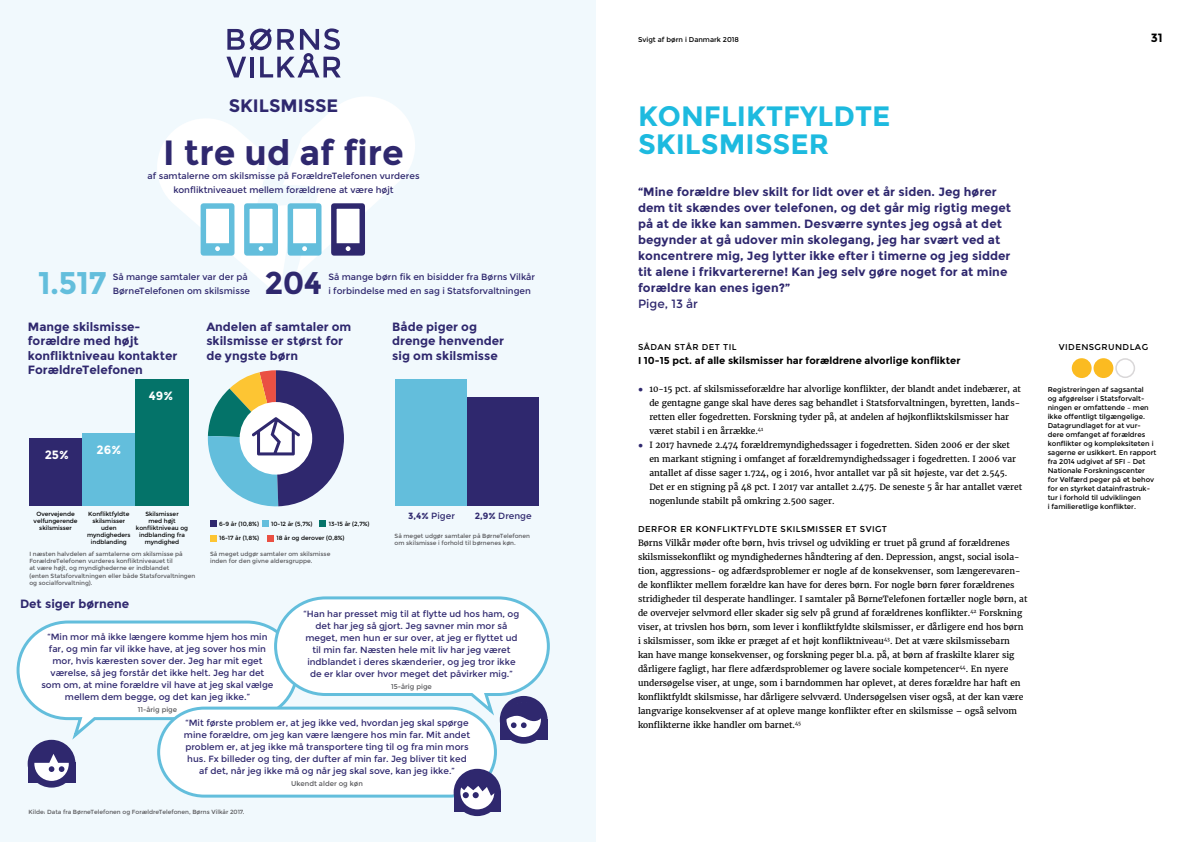
<style>
.page{position:relative;width:1191px;height:842px;background:#fff}
.page>*{position:absolute;margin:0;border:0;box-sizing:border-box;transform-origin:0 0}
.t1{font:700 35px "Montserrat";color:#2f286e}
.t2{font:700 31.4px "Montserrat";color:#63bedc}
.t3{font:700 31.4px "Montserrat";color:#2f286e}
.t4{font:700 28px/28px "Montserrat";color:#1dbadf}
.t5{font:700 18px "Montserrat";color:#2f286e}
.t6{font:700 12px/14.4px "Montserrat";letter-spacing:.005em;color:#2f286e}
.t7{font:12px "Montserrat";color:#2f286e}
.t8{font:700 12px "Montserrat";color:#fff}
.t9{font:700 12px "Montserrat";color:#000}
.t10{font:700 10px "Montserrat";color:#000}
.t11{font:9px/12px "Montserrat";color:#2f286e;text-align:center}
.t12{font:8.5px/14px "Merriweather";color:#000}
.t13{font:8.5px "Montserrat";letter-spacing:.05em;color:#000}
.t14{font:7px/9px "Montserrat";color:#000}
.t15{font:7px "Montserrat";color:#5a5a5d}
.t16{font:6px/7.2px "Montserrat";color:#5a5a5d}
.t17{font:6px/7.2px "Montserrat";color:#000;text-align:center}
.s1{font-weight:700}
.s2{font-family:"Arial";font-weight:900;color:#2f286e}
</style>
<div class="page">
<div style="left:1071px;top:358px;width:20px;height:20px;background:#fbbb21;border-radius:50%"></div>
<div style="left:1093px;top:358px;width:20px;height:20px;background:#fbbb21;border-radius:50%"></div>
<div style="left:1115px;top:358px;width:20px;height:20px;border:2px solid #d9d7d8;border-radius:50%"></div>
<div style="left:0;top:0;width:595px;height:842px;background:#f1f9fd"></div>
<svg style="left:157px;top:97px;width:258px;height:198px"></svg>
<svg style="left:226px;top:28px;width:115px;height:49px"></svg>
<div style="left:210px;top:520px;width:7px;height:7px;background:#2f286e"></div>
<div style="left:210px;top:535px;width:7px;height:6px;background:#fdc533"></div>
<div style="left:267px;top:535px;width:7px;height:6px;background:#ea5043"></div>
<div style="left:262px;top:520px;width:6px;height:7px;background:#63bedc"></div>
<div style="left:319px;top:520px;width:7px;height:7px;background:#047369"></div>
<svg style="left:208px;top:370px;width:136px;height:137px"></svg>
<div style="left:467px;top:397px;width:72px;height:108px;background:#2f286e"></div>
<div style="left:395px;top:379px;width:72px;height:126px;background:#63bedc"></div>
<div style="left:29px;top:438px;width:53px;height:67px;background:#2f286e"></div>
<div style="left:82px;top:433px;width:53px;height:72px;background:#63bedc"></div>
<div style="left:135px;top:379px;width:54px;height:126px;background:#047369"></div>
<div style="left:454px;top:791px;width:47px;height:21px;background:#2f286e"></div>
<svg style="left:457px;top:772px;width:40px;height:41px"></svg>
<div style="left:453px;top:769px;width:48px;height:47px;border:7px solid #2f286e;border-radius:50%"></div>
<svg style="left:16px;top:596px;width:534px;height:203px"></svg>
<h3 class="t5" style="left:229px;top:98px;width:111px">SKILSMISSE</h3>
<h1 class="t1" style="left:163px;top:137px;width:242px">I tre ud af fire</h1>
<p class="t11" style="left:148px;top:169px;width:273px;line-height:14px">af samtalerne om skilsmisse på ForældreTelefonen vurderes konfliktniveauet mellem forældrene at være højt</p>
<h2 class="t3" style="left:264px;top:269px;width:59px">204</h2>
<h2 class="t2" style="left:38px;top:269px;width:70px">1.517</h2>
<p class="t11" style="left:113px;top:271px;width:137px">Så mange samtaler var der på</p>
<p class="t11" style="left:328px;top:271px;width:208px">Så mange børn fik en bisidder fra Børns Vilkår</p>
<p class="t11" style="left:113px;top:285px;width:139px">BørneTelefonen om skilsmisse</p>
<p class="t11" style="left:328px;top:285px;width:204px">i forbindelse med en sag i Statsforvaltningen</p>
<h3 class="t6" style="left:392px;top:320px;width:113px">Både piger og drenge henvender sig om skilsmisse</h3>
<h3 class="t6" style="left:28px;top:320px;width:151px">Mange skilsmisse&shy;forældre med højt konfliktniveau kontakter<br>ForældreTelefonen</h3>
<h3 class="t6" style="left:206px;top:320px;width:147px">Andelen af samtaler om skilsmisse er størst for de yngste børn</h3>
<h3 class="t8" style="left:45px;top:449px;width:26px">25%</h3>
<h3 class="t8" style="left:96px;top:444px;width:26px">26%</h3>
<h3 class="t8" style="left:149px;top:390px;width:26px">49%</h3>
<p class="t17" style="left:34px;top:510px;width:46px">Overvejende velfungerende skilsmisser</p>
<p class="t17" style="left:87px;top:510px;width:45px">Konfliktfyldte skilsmisser uden myndigheders indblanding</p>
<p class="t17" style="left:136px;top:510px;width:54px">Skilsmisser<br>med højt konfliktniveau og indblanding fra myndighed</p>
<p class="t16" style="left:29px;top:550px;width:168px">I næsten halvdelen af samtalerne om skilsmisse på ForældreTelefonen vurderes konfliktniveauet til<br>at være højt, og myndighederne er indblandet<br>(enten Statsforvaltningen eller både Statsforvaltningen og socialforvaltning).</p>
<p class="t17" style="left:219px;top:520px;width:41px">6-9 år (10,8%)</p>
<p class="t17" style="left:219px;top:535px;width:42px">16-17 år (1,8%)</p>
<p class="t17" style="left:276px;top:535px;width:70px">18 år og derover (0,8%)</p>
<p class="t17" style="left:271px;top:520px;width:43px">10-12 år (5,7%)</p>
<p class="t17" style="left:329px;top:520px;width:42px">13-15 år (2,7%)</p>
<p class="t16" style="left:210px;top:550px;width:122px">Så meget udgør samtaler om skilsmisse inden for den givne aldersgruppe.</p>
<p class="t11" style="left:408px;top:510px;width:48px"><span class="s1">3,4%</span> Piger</p>
<p class="t11" style="left:475px;top:510px;width:59px"><span class="s1">2,9%</span> Drenge</p>
<p class="t16" style="left:394px;top:532px;width:137px">Så meget udgør samtaler på BørneTelefonen om skilsmisse i forhold til børnenes køn.</p>
<h3 class="t6" style="left:20px;top:597px;width:111px">Det siger børnene</h3>
<p class="t11" style="left:41px;top:631px;width:234px">“Min mor må ikke længere komme hjem hos min far, og min far vil ikke have, at jeg sover hos min mor, hvis kæresten sover der. Jeg har mit eget værelse, så jeg forstår det ikke helt. Jeg har det som om, at mine forældre vil have at jeg skal vælge mellem dem begge, og det kan jeg ikke.”</p>
<p class="t15" style="left:138px;top:706px;width:41px">11-årig pige</p>
<p class="t11" style="left:303px;top:608px;width:217px">“Han har presset mig til at flytte ud hos ham, og det har jeg så gjort. Jeg savner min mor så meget, men hun er sur over, at jeg er flyttet ud til min far. Næsten hele mit liv har jeg været indblandet i deres skænderier, og jeg tror ikke de er klar over hvor meget det påvirker mig.”</p>
<p class="t15" style="left:391px;top:683px;width:42px">15-årig pige</p>
<p class="t11" style="left:184px;top:717px;width:288px">“Mit første problem er, at jeg ikke ved, hvordan jeg skal spørge mine forældre, om jeg kan være længere hos min far. Mit andet problem er, at jeg ikke må transportere ting til og fra min mors hus. Fx billeder og ting, der dufter af min far. Jeg bliver tit ked af det, når jeg ikke må og når jeg skal sove, kan jeg ikke.”</p>
<p class="t15" style="left:291px;top:780px;width:73px">Ukendt alder og køn</p>
<p class="t16" style="left:29px;top:808px;width:218px">Kilde: Data fra BørneTelefonen og ForældreTelefonen, Børns Vilkår 2017.</p>
<p class="t14" style="left:638px;top:35px;width:102px">Svigt af børn i Danmark 2018</p>
<h3 class="t9" style="left:1150px;top:32px;width:13px">31</h3>
<h3 class="t4" style="left:638px;top:104px;width:254px">KONFLIKTFYLDTE<br>SKILSMISSER</h3>
<p class="t6" style="left:638px;top:184px;width:375px;line-height:16px">“Mine forældre blev skilt for lidt over et år siden. Jeg hører dem tit skændes over telefonen, og det går mig rigtig meget på at de ikke kan sammen. Desværre syntes jeg også at det begynder at gå udover min skolegang, jeg har svært ved at koncentrere mig, Jeg lytter ikke efter i timerne og jeg sidder tit alene i frikvartererne! Kan jeg selv gøre noget for at mine forældre kan enes igen?”</p>
<h3 class="t7" style="left:638px;top:297px;width:62px">Pige, 13 år</h3>
<p class="t13" style="left:638px;top:343px;width:100px">SÅDAN STÅR DET TIL</p>
<p class="t10" style="left:638px;top:355px;width:324px">I 10-15 pct. af alle skilsmisser har forældrene alvorlige konflikter</p>
<p class="t12" style="left:649px;top:382px;width:373px;text-indent:-11px"><span class="s2">●</span> 10-15 pct. af skilsmisseforældre har alvorlige konflikter, der blandt andet indebærer, at de gentagne gange skal have deres sag behandlet i Statsforvaltningen, byretten, lands&shy;retten eller fogedretten. Forskning tyder på, at andelen af højkonfliktskilsmisser har været stabil i en årrække.<sup>41</sup></p>
<p class="t12" style="left:649px;top:438px;width:374px;text-indent:-11px"><span class="s2">●</span> I 2017 havnede 2.474 forældremyndighedssager i fogedretten. Siden 2006 er der sket en markant stigning i omfanget af forældremyndighedssager i fogedretten. I 2006 var antallet af disse sager 1.724, og i 2016, hvor antallet var på sit højeste, var det 2.545.<br>Det er en stigning på 48 pct. I 2017 var antallet 2.475. De seneste 5 år har antallet været nogenlunde stabilt på omkring 2.500 sager.</p>
<p class="t13" style="left:638px;top:525px;width:250px">DERFOR ER KONFLIKTFYLDTE SKILSMISSER ET SVIGT</p>
<p class="t12" style="left:638px;top:536px;width:391px">Børns Vilkår møder ofte børn, hvis trivsel og udvikling er truet på grund af forældrenes skilsmissekonflikt og myndighedernes håndtering af den. Depression, angst, social isola&shy;tion, aggressions- og adfærdsproblemer er nogle af de konsekvenser, som længerevaren&shy;de konflikter mellem forældre kan have for deres børn. For nogle børn fører forældrenes stridigheder til desperate handlinger. I samtaler på BørneTelefonen fortæller nogle børn, at de overvejer selvmord eller skader sig selv på grund af forældrenes konflikter.<sup>42</sup> Forskning viser, at trivslen hos børn, som lever i konfliktfyldte skilsmisser, er dårligere end hos børn i skilsmisser, som ikke er præget af et højt konfliktniveau<sup>43</sup>. Det at være skilsmissebarn kan have mange konsekvenser, og forskning peger bl.a. på, at børn af fraskilte klarer sig dårligere fagligt, har flere adfærdsproblemer og lavere sociale kompetencer<sup>44</sup>. En nyere undersøgelse viser, at unge, som i barndommen har oplevet, at deres forældre har haft en konfliktfyldt skilsmisse, har dårligere selvværd. Undersøgelsen viser også, at der kan være langvarige konsekvenser af at opleve mange konflikter efter en skilsmisse – også selvom konflikterne ikke handler om barnet.<sup>45</sup></p>
<p class="t13" style="left:1058px;top:343px;width:91px">VIDENSGRUNDLAG</p>
<p class="t14" style="left:1047px;top:385px;width:110px">Registreringen af sagsantal<br>og afgørelser i Statsforvalt&shy;ningen er omfattende – men ikke offentligt tilgængelige.<br>Datagrundlaget for at vur&shy;dere omfanget af forældres konflikter og kompleksiteten i sagerne er usikkert. En rapport fra 2014 udgivet af SFI – Det<br>Nationale Forskningscenter for Velfærd peger på et behov for en styrket datainfrastruk&shy;tur i forhold til udviklingen<br>i familieretlige konflikter.</p>
</div>
